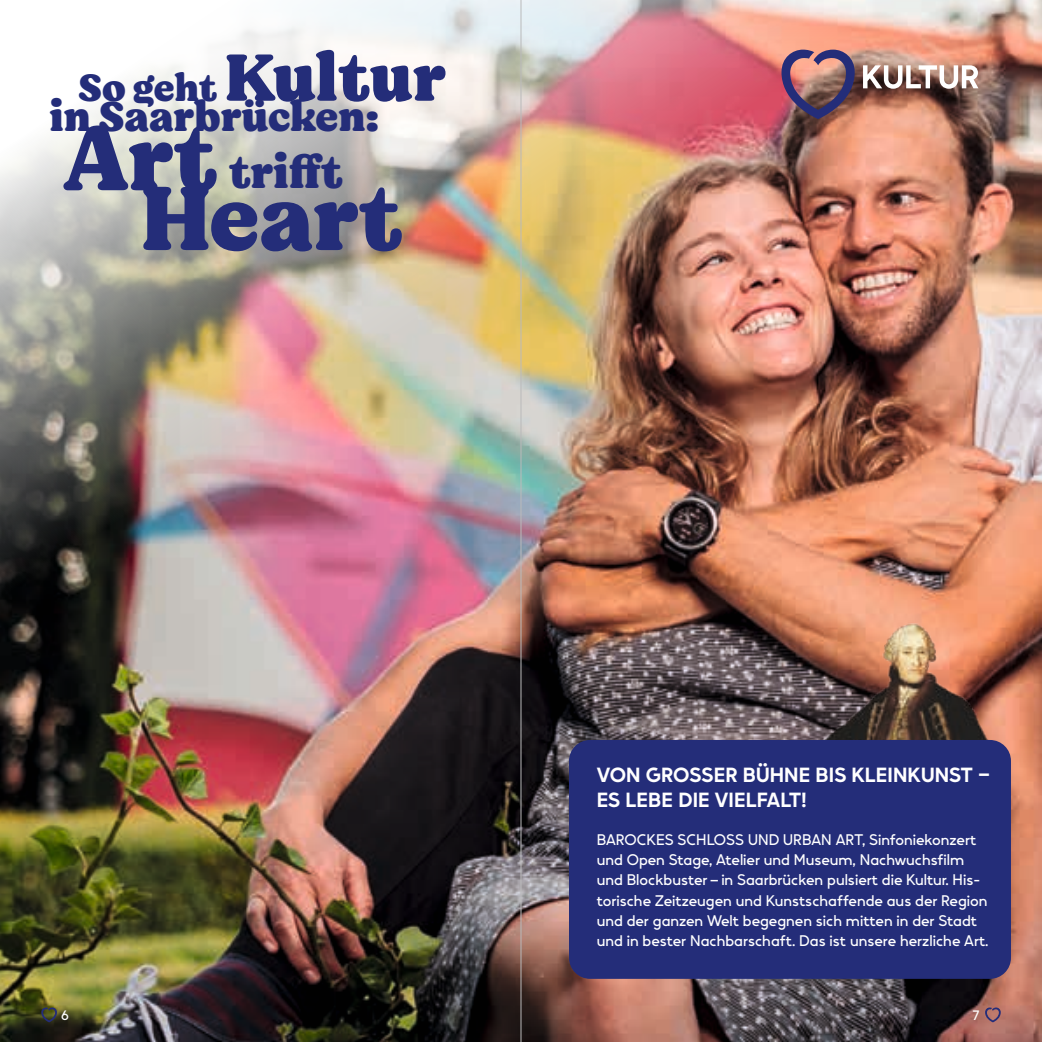
<style>
.page{position:relative;width:1042px;height:1042px;background:#fff}
.page>*{position:absolute;margin:0;border:0;box-sizing:border-box;transform-origin:0 0}
.t1{font:900 93.1px "Moranga";color:#242d79}
.t2{font:900 46.55px "Moranga";color:#242d79}
.t3{font:900 42.52px "Moranga";color:#242d79}
.t4{font:900 38.85px "Moranga";letter-spacing:-.005em;color:#242d79}
.t5{font:700 21px/25.2px "Vary";letter-spacing:.005em;color:#fff}
.t6{font:15.75px/20.1px "Vary";color:#fff}
.t7{font:14px "Vary";color:#fff}
.s1{font-size:68.08px}
.s2{font-size:93.1px}
</style>
<div class="page">
<img style="left:0;top:0;width:1042px;height:1042px">
<img style="left:823px;top:602px;width:175px;height:139px">
<img style="left:0;top:0;width:884px;height:738px">
<div style="left:569px;top:740px;width:442px;height:239px;background:#242d79;border-radius:21px"></div>
<img style="left:781px;top:50px;width:73px;height:69px">
<svg style="left:863px;top:65px;width:115px;height:24px"></svg>
<svg style="left:41px;top:1007px;width:16px;height:15px"></svg>
<svg style="left:985px;top:1007px;width:16px;height:15px"></svg>
<hr style="left:521px;top:0;width:1px;height:1042px;background:#bababb">
<h3 class="t4" style="left:78px;top:60px;width:369px">So geht <span class="s1">Kultur</span></h3>
<h3 class="t3" style="left:50px;top:86px;width:331px">in Saarbrücken:</h3>
<h2 class="t2" style="left:65px;top:140px;width:279px"><span class="s2">Art</span> trifft</h2>
<h1 class="t1" style="left:139px;top:152px;width:264px">Heart</h1>
<h3 class="t5" style="left:597px;top:760px;width:395px">VON GROSSER BÜHNE BIS KLEINKUNST –<br>ES LEBE DIE VIELFALT!</h3>
<p class="t6" style="left:597px;top:828px;width:393px">BAROCKES SCHLOSS UND URBAN ART, Sinfoniekonzert und Open Stage, Atelier und Museum, Nachwuchsfilm und Blockbuster – in Saarbrücken pulsiert die Kultur. His&shy;torische Zeitzeugen und Kunstschaffende aus der Region und der ganzen Welt begegnen sich mitten in der Stadt und in bester Nachbarschaft. Das ist unsere herzliche Art.</p>
<p class="t7" style="left:61px;top:1003px;width:9px">6</p>
<p class="t7" style="left:972px;top:1003px;width:9px">7</p>
</div>
